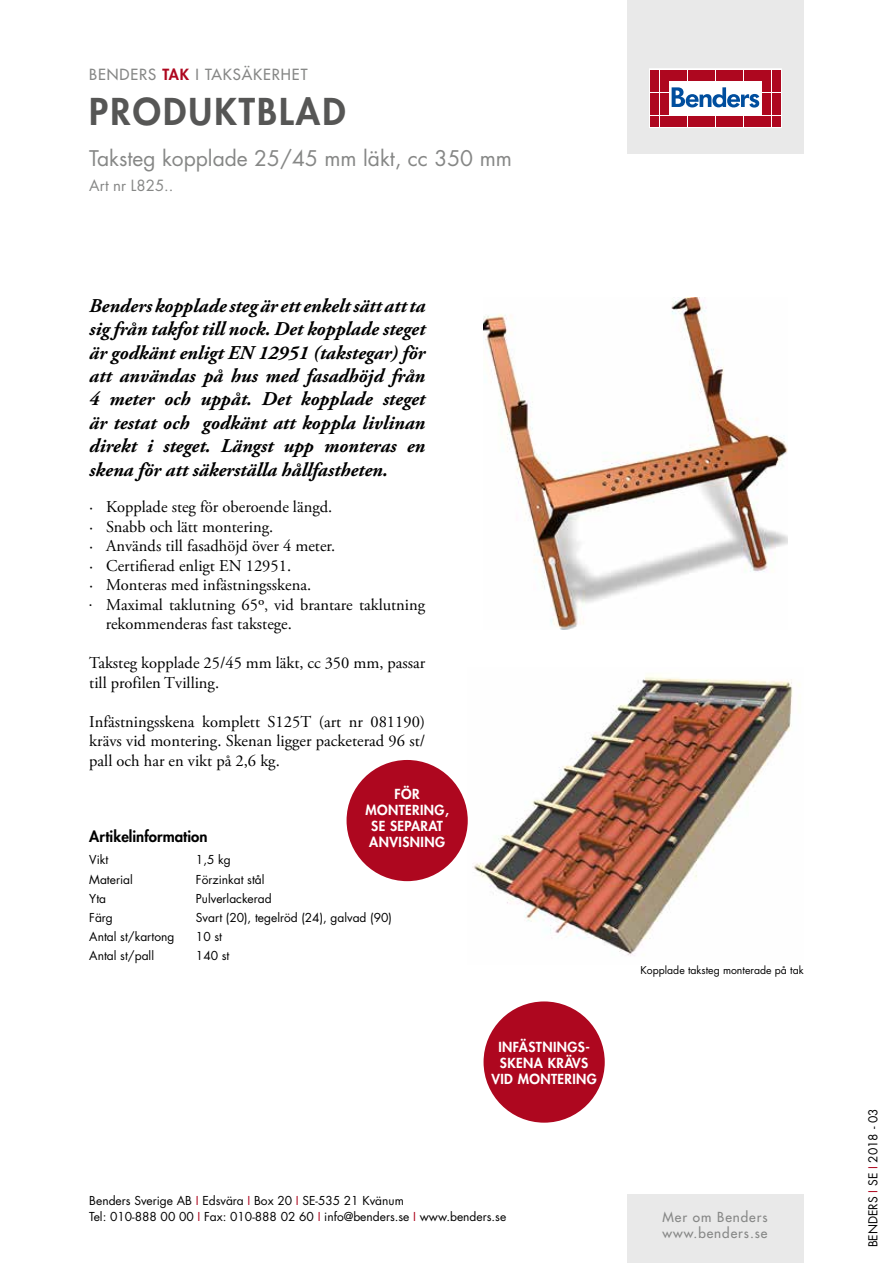
<style>
.page{position:relative;width:893px;height:1263px;background:#fff}
.page>*{position:absolute;margin:0;border:0;box-sizing:border-box;transform-origin:0 0}
.t1{font:800 36px "Futura Std";letter-spacing:.06em;color:#565655}
.t2{font:21px "Futura Std";color:#868786}
.t3{font:italic 700 19.5px/23.4px "Adobe Garamond Pro";color:#000;text-align:justify}
.t4{font:16.5px/19.5px "Adobe Garamond Pro";color:#000}
.t5{font:500 15px "Futura Std";letter-spacing:.06em;color:#868786}
.t6{font:800 15px "Futura Std";color:#000}
.t7{font:15px "Futura Std";color:#868786}
.t8{font:800 13.5px/16.2px "Futura Std";letter-spacing:.03em;color:#fff;text-align:center}
.t9{font:500 13.5px/16.2px "Futura Std";letter-spacing:.07em;color:#868786}
.t10{font:12px/16.5px "Futura Std";color:#000}
.t11{font:10.5px "Futura Std";color:#000}
.s1{font-weight:800;color:#ae071f}
.s2{color:#ae071f}
</style>
<div class="page">
<div style="left:627px;top:0;width:177px;height:153px;background:#e9e9e9"></div>
<svg style="left:649px;top:69px;width:132px;height:59px;background:#eac2c8"></svg>
<div style="left:651px;top:70px;width:8px;height:10px;background:#ae071f"></div>
<div style="left:660px;top:70px;width:8px;height:10px;background:#ae071f"></div>
<div style="left:651px;top:81px;width:8px;height:11px;background:#ae071f"></div>
<div style="left:660px;top:81px;width:8px;height:11px;background:#ae071f"></div>
<div style="left:651px;top:93px;width:8px;height:10px;background:#ae071f"></div>
<div style="left:660px;top:93px;width:8px;height:10px;background:#ae071f"></div>
<div style="left:651px;top:104px;width:8px;height:11px;background:#ae071f"></div>
<div style="left:660px;top:104px;width:8px;height:11px;background:#ae071f"></div>
<div style="left:651px;top:116px;width:8px;height:10px;background:#ae071f"></div>
<div style="left:660px;top:116px;width:8px;height:10px;background:#ae071f"></div>
<div style="left:669px;top:70px;width:8px;height:10px;background:#ae071f"></div>
<div style="left:679px;top:70px;width:8px;height:10px;background:#ae071f"></div>
<div style="left:688px;top:70px;width:8px;height:10px;background:#ae071f"></div>
<div style="left:697px;top:70px;width:9px;height:10px;background:#ae071f"></div>
<div style="left:707px;top:70px;width:8px;height:10px;background:#ae071f"></div>
<div style="left:716px;top:70px;width:8px;height:10px;background:#ae071f"></div>
<div style="left:725px;top:70px;width:9px;height:10px;background:#ae071f"></div>
<div style="left:735px;top:70px;width:8px;height:10px;background:#ae071f"></div>
<div style="left:744px;top:70px;width:8px;height:10px;background:#ae071f"></div>
<div style="left:753px;top:70px;width:9px;height:10px;background:#ae071f"></div>
<div style="left:669px;top:116px;width:8px;height:10px;background:#ae071f"></div>
<div style="left:679px;top:116px;width:8px;height:10px;background:#ae071f"></div>
<div style="left:688px;top:116px;width:8px;height:10px;background:#ae071f"></div>
<div style="left:697px;top:116px;width:9px;height:10px;background:#ae071f"></div>
<div style="left:707px;top:116px;width:8px;height:10px;background:#ae071f"></div>
<div style="left:716px;top:116px;width:8px;height:10px;background:#ae071f"></div>
<div style="left:725px;top:116px;width:9px;height:10px;background:#ae071f"></div>
<div style="left:735px;top:116px;width:8px;height:10px;background:#ae071f"></div>
<div style="left:744px;top:116px;width:8px;height:10px;background:#ae071f"></div>
<div style="left:753px;top:116px;width:9px;height:10px;background:#ae071f"></div>
<div style="left:763px;top:70px;width:8px;height:10px;background:#ae071f"></div>
<div style="left:772px;top:70px;width:8px;height:10px;background:#ae071f"></div>
<div style="left:763px;top:81px;width:8px;height:11px;background:#ae071f"></div>
<div style="left:772px;top:81px;width:8px;height:11px;background:#ae071f"></div>
<div style="left:763px;top:93px;width:8px;height:10px;background:#ae071f"></div>
<div style="left:772px;top:93px;width:8px;height:10px;background:#ae071f"></div>
<div style="left:763px;top:104px;width:8px;height:11px;background:#ae071f"></div>
<div style="left:772px;top:104px;width:8px;height:11px;background:#ae071f"></div>
<div style="left:763px;top:116px;width:8px;height:10px;background:#ae071f"></div>
<div style="left:772px;top:116px;width:8px;height:10px;background:#ae071f"></div>
<svg style="left:672px;top:87px;width:87px;height:21px;background:#8fb1d4"></svg>
<div style="left:627px;top:1195px;width:177px;height:68px;background:#e9e9e9"></div>
<img style="left:484px;top:297px;width:304px;height:333px">
<img style="left:472px;top:676px;width:328px;height:280px">
<div style="left:484px;top:1001px;width:121px;height:122px;background:#ae071f;border-radius:50%"></div>
<div style="left:347px;top:760px;width:121px;height:121px;background:#ae071f;border-radius:50%"></div>
<p class="t5" style="left:89px;top:65px;width:220px">BENDERS <span class="s1">TAK</span> I TAKSÄKERHET</p>
<h1 class="t1" style="left:89px;top:89px;width:258px">PRODUKTBLAD</h1>
<p class="t2" style="left:89px;top:145px;width:424px">Taksteg kopplade 25/45 mm läkt, cc 350 mm</p>
<p class="t7" style="left:89px;top:176px;width:86px">Art nr L825..</p>
<p class="t3" style="left:89px;top:294px;width:337px">Benders kopplade steg är ett enkelt sätt att ta sig från takfot till nock. Det kopplade steget är godkänt enligt EN 12951 (takstegar) för att användas på hus med fasadhöjd från 4 meter och uppåt. Det kopplade steget är testat och godkänt att koppla livlinan direkt i steget. Längst upp monteras en skena för att säkerställa hållfastheten.</p>
<p class="t4" style="left:89px;top:498px;width:244px">· Kopplade steg för oberoende längd.</p>
<p class="t4" style="left:89px;top:517px;width:186px">· Snabb och lätt montering.</p>
<p class="t4" style="left:89px;top:537px;width:247px">· Används till fasadhöjd över 4 meter.</p>
<p class="t4" style="left:89px;top:556px;width:203px">· Certifierad enligt EN 12951.</p>
<p class="t4" style="left:89px;top:576px;width:223px">· Monteras med infästningsskena.</p>
<p class="t4" style="left:89px;top:595px;width:337px">. Maximal taklutning 65o‚ vid brantare taklutning</p>
<p class="t4" style="left:106px;top:615px;width:188px">rekommenderas fast takstege.</p>
<p class="t4" style="left:89px;top:654px;width:337px">Taksteg kopplade 25/45 mm läkt, cc 350 mm, passar till profilen Tvilling.</p>
<p class="t4" style="left:89px;top:712px;width:337px;text-align:justify">Infästningsskena komplett S125T (art nr 081190) krävs vid montering. Skenan ligger packeterad 96 st/ pall och har en vikt på 2,6 kg.</p>
<p class="t8" style="left:365px;top:786px;width:85px">FÖR<br>MONTERING,<br>SE SEPARAT<br>ANVISNING</p>
<p class="t6" style="left:89px;top:826px;width:120px">Artikelinformation</p>
<p class="t10" style="left:89px;top:851px;width:21px">Vikt</p>
<p class="t10" style="left:196px;top:851px;width:36px">1,5 kg</p>
<p class="t10" style="left:89px;top:871px;width:45px">Material</p>
<p class="t10" style="left:196px;top:871px;width:70px">Förzinkat stål</p>
<p class="t10" style="left:89px;top:890px;width:18px">Yta</p>
<p class="t10" style="left:196px;top:890px;width:77px">Pulverlackerad</p>
<p class="t10" style="left:89px;top:909px;width:25px">Färg</p>
<p class="t10" style="left:196px;top:909px;width:197px">Svart (20), tegelröd (24), galvad (90)</p>
<p class="t10" style="left:89px;top:929px;width:87px">Antal st/kartong</p>
<p class="t10" style="left:196px;top:929px;width:28px">10 st</p>
<p class="t10" style="left:89px;top:948px;width:66px">Antal st/pall</p>
<p class="t10" style="left:196px;top:948px;width:35px">140 st</p>
<p class="t8" style="left:491px;top:1039px;width:107px">INFÄSTNINGS-<br>SKENA KRÄVS<br>VID MONTERING</p>
<p class="t10" style="left:89px;top:1192px;width:418px">Benders Sverige AB <span class="s2">I</span> Edsvära <span class="s2">I</span> Box 20 <span class="s2">I</span> SE-535 21 Kvänum<br>Tel: 010-888 00 00 <span class="s2">I</span> Fax: 010-888 02 60 <span class="s2">I</span> info@benders.se <span class="s2">I</span> www.benders.se</p>
<p class="t11" style="left:640px;top:963px;width:165px">Kopplade taksteg monterade på tak</p>
<p class="t9" style="left:662px;top:1209px;width:107px">Mer om Benders www.benders.se</p>
<p class="t10" style="left:865px;top:1247px;width:140px;rotate:-90deg">BENDERS <span class="s2">I</span> SE <span class="s2">I</span> 2018 - 03</p>
</div>
